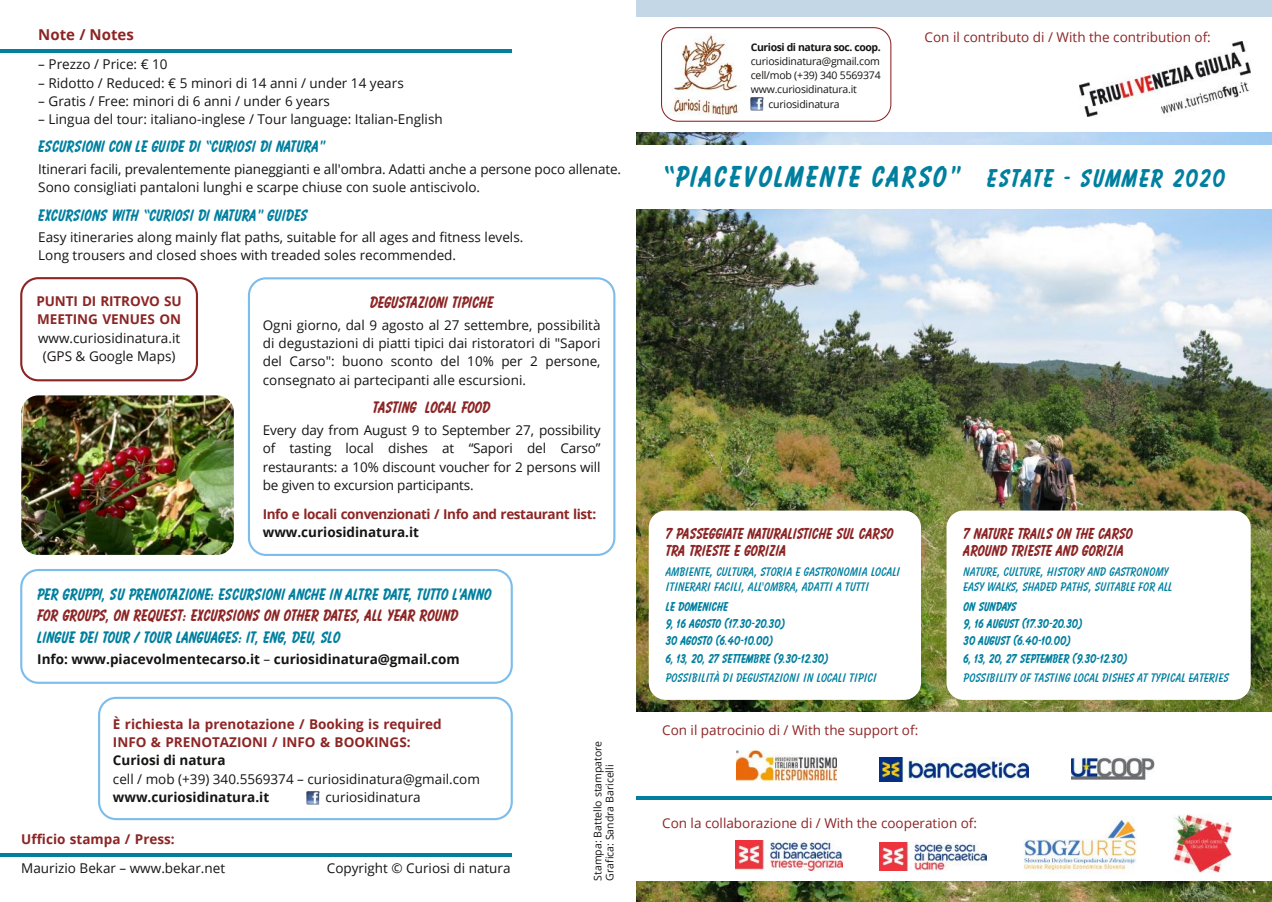
<style>
.page{position:relative;width:1272px;height:902px;background:#fff}
.page>*{position:absolute;margin:0;border:0;box-sizing:border-box;transform-origin:0 0}
.t1{font:30px "Balloonist";letter-spacing:.07em;color:#007f9f}
.t2{font:16.5px "Balloonist";color:#007f9f}
.t3{font:16.5px "Balloonist";color:#8d2525}
.t4{font:15.75px/17.7px "Balloonist";color:#8d2525}
.t5{font:700 15px "Open Sans";color:#8d2525}
.t6{font:13.5px/18.5px "Open Sans";color:#161413}
.t7{font:700 13.5px/18.5px "Open Sans";color:#8d2525}
.t8{font:13.5px "Open Sans";color:#8d2525}
.t9{font:700 13.5px "Open Sans";color:#161413}
.t10{font:700 13.5px "Open Sans";letter-spacing:-.03em;color:#8d2525}
.t11{font:700 12.75px/14.9px "Balloon BT";color:#007f9f}
.t12{font:12.75px/17.2px "Balloonist";color:#007f9f}
.t13{font:10.5px "Open Sans";letter-spacing:-.02em;color:#161413}
.t14{font:10.5px/12px "Open Sans";color:#161413}
.t15{font:700 10.5px "Open Sans";letter-spacing:-.04em;color:#161413}
.s1{font-weight:400}
.s2{font-size:25.5px}
</style>
<div class="page">
<div style="left:98px;top:696px;width:415px;height:124px;border:2px solid #7bbdec;border-radius:17px"></div>
<hr style="left:0;top:853px;width:511px;height:3px;background:#007f9f">
<hr style="left:0;top:49px;width:511px;height:3px;background:#007f9f">
<div style="left:20px;top:569px;width:493px;height:114px;border:2px solid #7bbdec;border-radius:17px"></div>
<div style="left:20px;top:277px;width:178px;height:104px;border:2px solid #8d2525;border-radius:17px"></div>
<div style="left:248px;top:277px;width:367px;height:279px;border:2px solid #7bbdec;border-radius:17px"></div>
<img style="left:21px;top:395px;width:213px;height:159px;border-radius:17px">
<svg style="left:306px;top:791px;width:13px;height:13px"></svg>
<img style="left:636px;top:209px;width:635px;height:503px">
<div style="left:636px;top:0;width:635px;height:145px;background:#c4d7e7"></div>
<img style="left:636px;top:132px;width:635px;height:13px">
<img style="left:636px;top:881px;width:635px;height:20px">
<div style="left:636px;top:17px;width:635px;height:115px;background:#fff"></div>
<div style="left:648px;top:510px;width:273px;height:189px;background:#fff;border-radius:17px"></div>
<div style="left:946px;top:510px;width:304px;height:189px;background:#fff;border-radius:17px"></div>
<img style="left:1079px;top:42px;width:171px;height:75px">
<hr style="left:636px;top:796px;width:635px;height:3px;background:#007f9f">
<img style="left:736px;top:750px;width:100px;height:30px">
<img style="left:879px;top:757px;width:149px;height:24px">
<img style="left:1071px;top:756px;width:83px;height:24px">
<img style="left:1023px;top:816px;width:113px;height:57px">
<img style="left:879px;top:842px;width:107px;height:28px">
<img style="left:736px;top:840px;width:106px;height:30px">
<img style="left:1173px;top:814px;width:58px;height:59px">
<img style="left:664px;top:33px;width:76px;height:82px">
<svg style="left:750px;top:98px;width:13px;height:13px"></svg>
<div style="left:661px;top:27px;width:230px;height:95px;border:1px solid #8d2525;border-radius:17px"></div>
<p class="t5" style="left:38px;top:24px;width:97px">Note / Notes</p>
<p class="t6" style="left:38px;top:55px;width:131px">– Prezzo / Price: € 10</p>
<p class="t6" style="left:38px;top:73px;width:367px">– Ridotto / Reduced: € 5 minori di 14 anni / under 14 years</p>
<p class="t6" style="left:38px;top:91px;width:293px">– Gratis / Free: minori di 6 anni / under 6 years</p>
<p class="t6" style="left:38px;top:110px;width:406px">– Lingua del tour: italiano-inglese / Tour language: Italian-English</p>
<p class="t2" style="left:38px;top:137px;width:289px">ESCURSIONI CON LE GUIDE DI “CURIOSI DI NATURA”</p>
<p class="t6" style="left:38px;top:159px;width:584px">Itinerari facili, prevalentemente pianeggianti e all'ombra. Adatti anche a persone poco allenate.<br>Sono consigliati pantaloni lunghi e scarpe chiuse con suole antiscivolo.</p>
<p class="t2" style="left:38px;top:205px;width:271px">EXCURSIONS WITH “CURIOSI DI NATURA” GUIDES</p>
<p class="t6" style="left:38px;top:227px;width:486px">Easy itineraries along mainly flat paths, suitable for all ages and fitness levels.<br>Long trousers and closed shoes with treaded soles recommended.</p>
<p class="t7" style="left:37px;top:291px;width:147px">PUNTI DI RITROVO SU<br>MEETING VENUES ON</p>
<p class="t6" style="left:38px;top:328px;width:144px;text-align:center">www.curiosidinatura.it (GPS &amp; Google Maps)</p>
<p class="t3" style="left:370px;top:293px;width:125px">DEGUSTAZIONI TIPICHE</p>
<p class="t6" style="left:263px;top:315px;width:339px;text-align:justify">Ogni giorno, dal 9 agosto al 27 settembre, possibilità di degustazioni di piatti tipici dai ristoratori di "Sapori del Carso": buono sconto del 10% per 2 persone, consegnato ai partecipanti alle escursioni.</p>
<p class="t3" style="left:373px;top:398px;width:119px">TASTING LOCAL FOOD</p>
<p class="t6" style="left:263px;top:420px;width:339px;text-align:justify">Every day from August 9 to September 27, possibility of tasting local dishes at “Sapori del Carso” restaurants: a 10% discount voucher for 2 persons will be given to excursion participants.</p>
<p class="t10" style="left:263px;top:504px;width:335px">Info e locali convenzionati / Info and restaurant list:</p>
<p class="t9" style="left:263px;top:522px;width:158px">www.curiosidinatura.it</p>
<p class="t2" style="left:37px;top:584px;width:455px">PER GRUPPI, SU PRENOTAZIONE: ESCURSIONI ANCHE IN ALTRE DATE, TUTTO L'ANNO</p>
<p class="t3" style="left:37px;top:606px;width:422px">FOR GROUPS, ON REQUEST: EXCURSIONS ON OTHER DATES, ALL YEAR ROUND</p>
<p class="t2" style="left:37px;top:627px;width:305px">LINGUE DEI TOUR / TOUR LANGUAGES: IT, ENG, DEU, SLO</p>
<p class="t9" style="left:37px;top:649px;width:424px">Info: www.piacevolmentecarso.it <span class="s1">–</span> curiosidinatura@gmail.com</p>
<p class="t7" style="left:113px;top:714px;width:330px">È richiesta la prenotazione / Booking is required<br>INFO &amp; PRENOTAZIONI / INFO &amp; BOOKINGS:</p>
<p class="t9" style="left:113px;top:750px;width:114px">Curiosi di natura</p>
<p class="t6" style="left:113px;top:769px;width:368px">cell / mob (+39) 340.5569374 – curiosidinatura@gmail.com</p>
<p class="t9" style="left:113px;top:787px;width:158px">www.curiosidinatura.it</p>
<p class="t6" style="left:325px;top:787px;width:97px">curiosidinatura</p>
<p class="t7" style="left:21px;top:829px;width:155px">Ufficio stampa / Press:</p>
<p class="t6" style="left:21px;top:858px;width:205px">Maurizio Bekar – www.bekar.net</p>
<p class="t6" style="left:327px;top:858px;width:185px">Copyright © Curiosi di natura</p>
<p class="t14" style="left:591px;top:880px;width:142px;rotate:-90deg">Stampa: Battello stampatore<br>Grafica: Sandra Baricelli</p>
<p class="t15" style="left:750px;top:39px;width:131px">Curiosi di natura soc. coop.</p>
<p class="t13" style="left:750px;top:54px;width:131px">curiosidinatura@gmail.com</p>
<p class="t13" style="left:750px;top:68px;width:131px">cell/mob (+39) 340 5569374</p>
<p class="t13" style="left:750px;top:82px;width:108px">www.curiosidinatura.it</p>
<p class="t13" style="left:768px;top:96px;width:73px">curiosidinatura</p>
<p class="t8" style="left:924px;top:28px;width:288px">Con il contributo di / With the contribution of:</p>
<h1 class="t1" style="left:661px;top:160px;width:565px">“PIACEVOLMENTE CARSO” <span class="s2">ESTATE - SUMMER 2020</span></h1>
<p class="t4" style="left:665px;top:524px;width:229px">7 PASSEGGIATE NATURALISTICHE SUL CARSO<br>TRA TRIESTE E GORIZIA</p>
<p class="t11" style="left:665px;top:564px;width:236px">AMBIENTE, CULTURA, STORIA E GASTRONOMIA LOCALI<br>ITINERARI FACILI, ALL'OMBRA, ADATTI A TUTTI</p>
<p class="t12" style="left:665px;top:597px;width:164px">LE DOMENICHE<br>9, 16 AGOSTO (17.30-20.30)<br>30 AGOSTO (6.40-10.00)<br>6, 13, 20, 27 SETTEMBRE (9.30-12.30)</p>
<p class="t11" style="left:665px;top:670px;width:213px">POSSIBILITÀ DI DEGUSTAZIONI IN LOCALI TIPICI</p>
<p class="t8" style="left:662px;top:720px;width:258px">Con il patrocinio di / With the support of:</p>
<p class="t4" style="left:963px;top:524px;width:171px">7 NATURE TRAILS ON THE CARSO<br>AROUND TRIESTE AND GORIZIA</p>
<p class="t11" style="left:963px;top:564px;width:210px">NATURE, CULTURE, HISTORY AND GASTRONOMY<br>EASY WALKS, SHADED PATHS, SUITABLE FOR ALL</p>
<p class="t12" style="left:963px;top:597px;width:165px">ON SUNDAYS<br>9, 16 AUGUST (17.30-20.30)<br>30 AUGUST (6.40-10.00)<br>6, 13, 20, 27 SEPTEMBER (9.30-12.30)</p>
<p class="t11" style="left:963px;top:670px;width:267px">POSSIBILITY OF TASTING LOCAL DISHES AT TYPICAL EATERIES</p>
<p class="t8" style="left:662px;top:813px;width:316px">Con la collaborazione di / With the cooperation of:</p>
</div>
